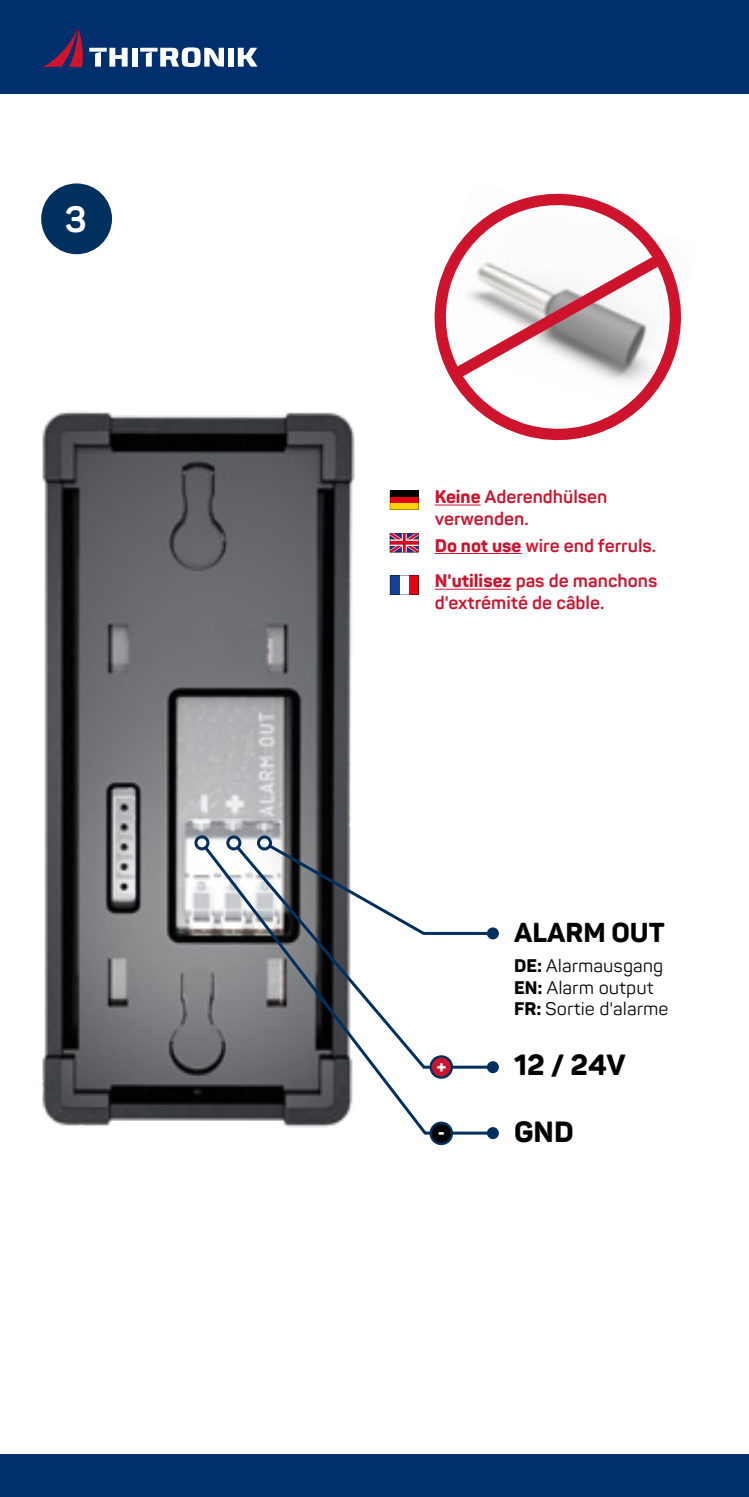
<style>
.page{position:relative;width:749px;height:1497px;background:#fff}
.page>*{position:absolute;margin:0;border:0;box-sizing:border-box;transform-origin:0 0}
.t1{font:700 36px "Panton";color:#fff}
.t2{font:800 28.8px "Panton";color:#000}
.t3{font:800 27px "Panton";color:#000}
.t4{font:700 18px/21.6px "Panton";color:#ce132d}
.t5{font:18px "Panton";color:#000}
.t6{font:800 17.4px "Panton";color:#fff}
.s1{font-weight:800}
</style>
<div class="page">
<div style="left:0;top:0;width:748px;height:94px;background:#002f6e"></div>
<div style="left:0;top:1454px;width:748px;height:43px;background:#002f6e"></div>
<svg style="left:238px;top:48px;width:19px;height:19px"></svg>
<div style="left:228px;top:48px;width:6px;height:19px;background:#fff"></div>
<svg style="left:140px;top:47px;width:84px;height:20px"></svg>
<div style="left:131px;top:48px;width:6px;height:19px;background:#fff"></div>
<svg style="left:43px;top:29px;width:85px;height:39px"></svg>
<svg style="left:434px;top:193px;width:248px;height:248px"></svg>
<svg style="left:439px;top:244px;width:236px;height:146px"></svg>
<svg style="left:393px;top:491px;width:25px;height:19px"></svg>
<svg style="left:393px;top:533px;width:25px;height:19px"></svg>
<svg style="left:393px;top:576px;width:25px;height:19px"></svg>
<hr style="left:434px;top:504px;width:46px;height:1px;background:#ce132d">
<hr style="left:434px;top:553px;width:87px;height:1px;background:#ce132d">
<hr style="left:434px;top:589px;width:77px;height:1px;background:#ce132d">
<img style="left:42px;top:411px;width:351px;height:715px">
<div style="left:257px;top:835px;width:15px;height:15px;border:3px solid #00305d;border-radius:50%"></div>
<div style="left:486px;top:927px;width:12px;height:12px;background:#00305d;border-radius:50%"></div>
<div style="left:226px;top:835px;width:15px;height:15px;border:3px solid #00305d;border-radius:50%"></div>
<div style="left:486px;top:1061px;width:12px;height:12px;background:#00305d;border-radius:50%"></div>
<svg style="left:201px;top:843px;width:294px;height:292px"></svg>
<div style="left:194px;top:835px;width:15px;height:15px;border:3px solid #00305d;border-radius:50%"></div>
<div style="left:486px;top:1127px;width:12px;height:12px;background:#00305d;border-radius:50%"></div>
<svg style="left:430px;top:1056px;width:21px;height:21px"></svg>
<div style="left:429px;top:1055px;width:24px;height:24px;border:2px solid #00305d;border-radius:50%"></div>
<svg style="left:430px;top:1123px;width:21px;height:21px"></svg>
<div style="left:429px;top:1121px;width:24px;height:24px;border:2px solid #00305d;border-radius:50%"></div>
<div style="left:41px;top:183px;width:71px;height:71px;background:#00305d;border-radius:50%"></div>
<p class="t1" style="left:64px;top:197px;width:24px">3</p>
<p class="t4" style="left:434px;top:486px;width:174px"><span class="s1">Keine</span> Aderendhülsen verwenden.</p>
<p class="t4" style="left:434px;top:534px;width:223px"><span class="s1">Do not use</span> wire end ferruls.</p>
<p class="t4" style="left:434px;top:570px;width:224px"><span class="s1">N'utilisez</span> pas de manchons d'extrémité de câble.</p>
<p class="t6" style="left:436px;top:1055px;width:11px">+</p>
<p class="t6" style="left:438px;top:1121px;width:9px">-</p>
<p class="t3" style="left:514px;top:915px;width:152px">ALARM OUT</p>
<p class="t5" style="left:514px;top:955px;width:151px"><span class="s1">DE:</span> Alarmausgang</p>
<p class="t5" style="left:514px;top:976px;width:141px"><span class="s1">EN:</span> Alarm output</p>
<p class="t5" style="left:514px;top:998px;width:156px"><span class="s1">FR:</span> Sortie d'alarme</p>
<p class="t2" style="left:514px;top:1046px;width:113px">12 / 24V</p>
<p class="t2" style="left:514px;top:1114px;width:61px">GND</p>
</div>
